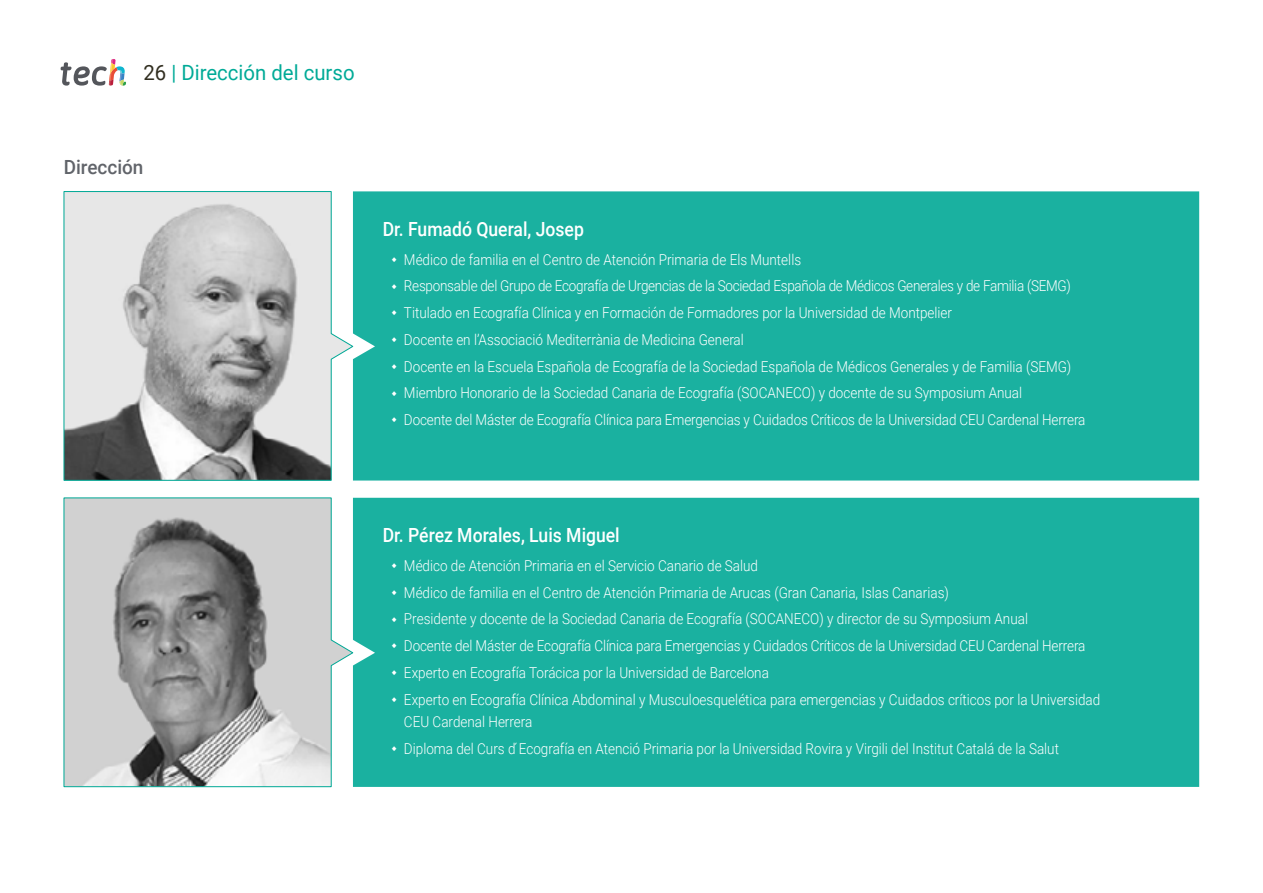
<style>
.page{position:relative;width:1263px;height:893px;background:#fff}
.page>*{position:absolute;margin:0;border:0;box-sizing:border-box;transform-origin:0 0}
.t1{font:21px "Roboto";color:#00aa97}
.t2{font:500 19.5px "Roboto";color:#fff;scale:.9 1}
.t3{font:500 19.5px "Roboto";color:#61646a}
.t4{font:300 15px/26.7px "Roboto";color:#fff;scale:.9 1}
.s1{color:#312e20}
</style>
<div class="page">
<svg style="left:61px;top:59px;width:65px;height:27px"></svg>
<div style="left:353px;top:191px;width:846px;height:290px;background:#1ab1a0"></div>
<div style="left:353px;top:498px;width:846px;height:289px;background:#1ab1a0"></div>
<svg style="left:64px;top:191px;width:289px;height:290px;background:#bec0c0"></svg>
<svg style="left:64px;top:497px;width:289px;height:290px;background:#b5b6b6"></svg>
<svg style="left:392px;top:257px;width:5px;height:5px"></svg>
<svg style="left:392px;top:284px;width:5px;height:5px"></svg>
<svg style="left:392px;top:310px;width:5px;height:5px"></svg>
<svg style="left:392px;top:337px;width:5px;height:5px"></svg>
<svg style="left:392px;top:364px;width:5px;height:5px"></svg>
<svg style="left:392px;top:391px;width:5px;height:5px"></svg>
<svg style="left:392px;top:417px;width:5px;height:5px"></svg>
<svg style="left:392px;top:563px;width:5px;height:5px"></svg>
<svg style="left:392px;top:590px;width:5px;height:5px"></svg>
<svg style="left:392px;top:617px;width:5px;height:5px"></svg>
<svg style="left:392px;top:643px;width:5px;height:5px"></svg>
<svg style="left:392px;top:670px;width:5px;height:5px"></svg>
<svg style="left:392px;top:697px;width:5px;height:5px"></svg>
<svg style="left:392px;top:746px;width:5px;height:5px"></svg>
<h1 class="t1" style="left:144px;top:57px;width:213px"><span class="s1">26</span> | Dirección del curso</h1>
<h2 class="t3" style="left:64px;top:154px;width:81px">Dirección</h2>
<h2 class="t2" style="left:383px;top:215px;width:225px">Dr. Fumadó Queral, Josep</h2>
<p class="t4" style="left:404px;top:245px;width:759px">Médico de familia en el Centro de Atención Primaria de Els Muntells<br>Responsable del Grupo de Ecografía de Urgencias de la Sociedad Española de Médicos Generales y de Familia (SEMG)<br>Titulado en Ecografía Clínica y en Formación de Formadores por la Universidad de Montpelier<br>Docente en l’Associació Mediterrània de Medicina General<br>Docente en la Escuela Española de Ecografía de la Sociedad Española de Médicos Generales y de Familia (SEMG)<br>Miembro Honorario de la Sociedad Canaria de Ecografía (SOCANECO) y docente de su Symposium Anual<br>Docente del Máster de Ecografía Clínica para Emergencias y Cuidados Críticos de la Universidad CEU Cardenal Herrera</p>
<h2 class="t2" style="left:383px;top:522px;width:265px">Dr. Pérez Morales, Luis Miguel</h2>
<p class="t4" style="left:404px;top:552px;width:775px">Médico de Atención Primaria en el Servicio Canario de Salud<br>Médico de familia en el Centro de Atención Primaria de Arucas (Gran Canaria, Islas Canarias)<br>Presidente y docente de la Sociedad Canaria de Ecografía (SOCANECO) y director de su Symposium Anual<br>Docente del Máster de Ecografía Clínica para Emergencias y Cuidados Críticos de la Universidad CEU Cardenal Herrera Experto en Ecografía Torácica por la Universidad de Barcelona<br>Experto en Ecografía Clínica Abdominal y Musculoesquelética para emergencias y Cuidados críticos por la Universidad</p>
<p class="t4" style="left:404px;top:708px;width:729px">CEU Cardenal Herrera<br>Diploma del Curs d ́Ecografía en Atenció Primaria por la Universidad Rovira y Virgili del Institut Catalá de la Salut</p>
</div>
